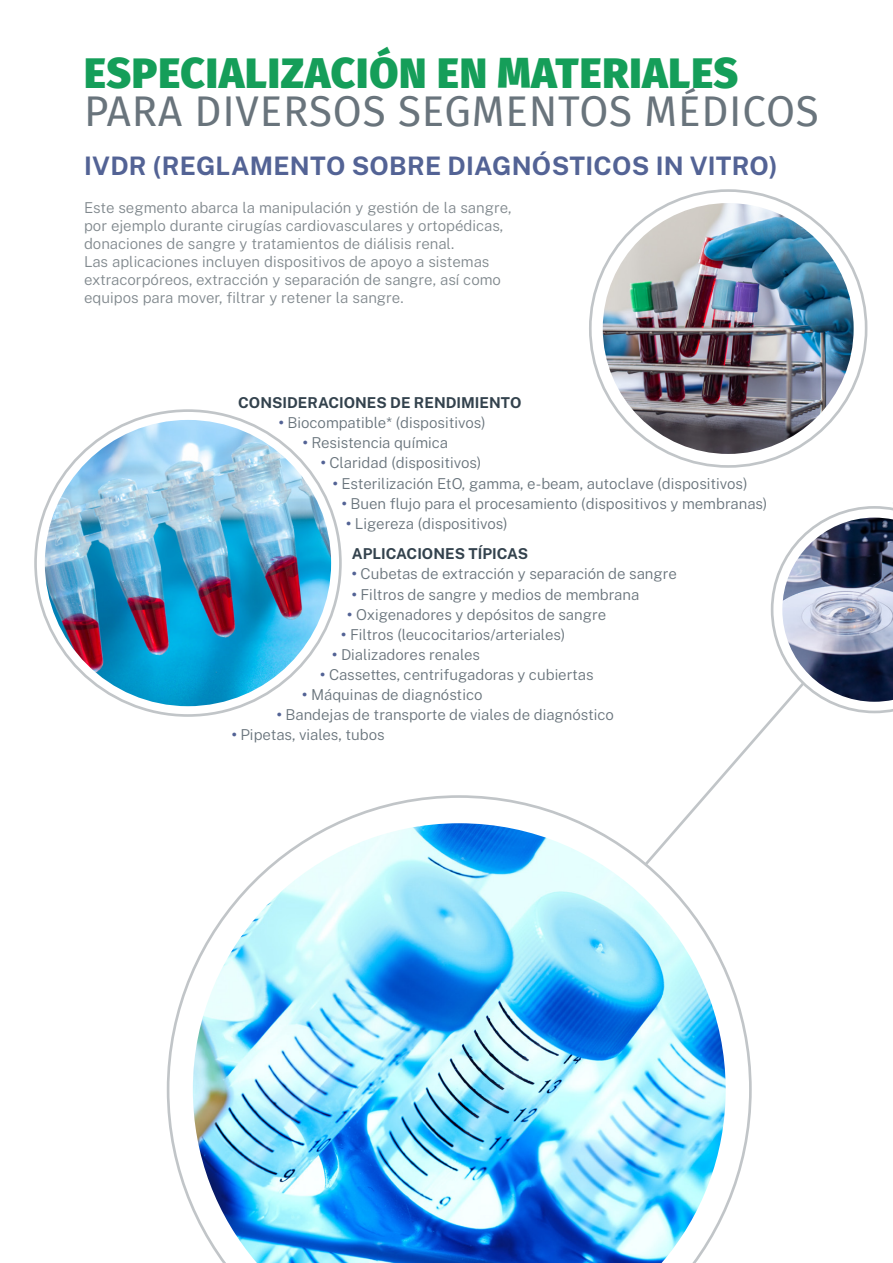
<style>
.page{position:relative;width:893px;height:1263px;background:#fff}
.page>*{position:absolute;margin:0;border:0;box-sizing:border-box;transform-origin:0 0}
.t1{font:42px "Fira Sans";letter-spacing:.02em;color:#69747c}
.t2{font:900 42px "Fira Sans";letter-spacing:.02em;color:#159e59}
.t3{font:700 25.5px "Public Sans";letter-spacing:.01em;color:#536395}
.t4{font:300 15px "Public Sans";color:#69747c}
.lg_gray_copy{font:300 15px/18px "Public Sans";color:#81898e}
.t5{font:700 15px "Public Sans";color:#33424d}
.s1{font-weight:700;color:#536395}
</style>
<div class="page">
<img style="left:45px;top:420px;width:286px;height:286px;border-radius:143px">
<svg style="left:167px;top:795px;width:585px;height:416px"></svg>
<img style="left:193px;top:823px;width:533px;height:440px">
<svg style="left:771px;top:431px;width:122px;height:282px"></svg>
<img style="left:782px;top:518px;width:111px;height:184px">
<div style="left:590px;top:191px;width:276px;height:275px;background:#fff;border-radius:50%"></div>
<img style="left:603px;top:203px;width:251px;height:251px;border-radius:125px">
<p class="t2" style="left:84px;top:36px;width:656px">ESPECIALIZACIÓN EN MATERIALES</p>
<p class="t1" style="left:84px;top:80px;width:736px">PARA DIVERSOS SEGMENTOS MÉDICOS</p>
<p class="t3" style="left:84px;top:149px;width:695px">IVDR (REGLAMENTO SOBRE DIAGNÓSTICOS IN VITRO)</p>
<p class="lg_gray_copy" style="left:84px;top:198px;width:429px">Este segmento abarca la manipulación y gestión de la sangre, por ejemplo durante cirugías cardiovasculares y ortopédicas, donaciones de sangre y tratamientos de diálisis renal.</p>
<p class="lg_gray_copy" style="left:84px;top:252px;width:418px">Las aplicaciones incluyen dispositivos de apoyo a sistemas extracorpóreos, extracción y separación de sangre, así como equipos para mover, filtrar y retener la sangre.</p>
<p class="t5" style="left:238px;top:393px;width:285px">CONSIDERACIONES DE RENDIMIENTO</p>
<p class="t4" style="left:279px;top:413px;width:209px"><span class="s1">•</span> Biocompatible* (dispositivos)</p>
<p class="t4" style="left:303px;top:433px;width:147px"><span class="s1">•</span> Resistencia química</p>
<p class="t4" style="left:321px;top:453px;width:162px"><span class="s1">•</span> Claridad (dispositivos)</p>
<p class="t4" style="left:333px;top:473px;width:416px"><span class="s1">•</span> Esterilización EtO, gamma, e-beam, autoclave (dispositivos)</p>
<p class="t4" style="left:342px;top:493px;width:427px"><span class="s1">•</span> Buen flujo para el procesamiento (dispositivos y membranas)</p>
<p class="t4" style="left:346px;top:513px;width:163px"><span class="s1">•</span> Ligereza (dispositivos)</p>
<p class="t5" style="left:352px;top:544px;width:178px">APLICACIONES TÍPICAS</p>
<p class="t4" style="left:352px;top:564px;width:327px"><span class="s1">•</span> Cubetas de extracción y separación de sangre</p>
<p class="t4" style="left:352px;top:584px;width:289px"><span class="s1">•</span> Filtros de sangre y medios de membrana</p>
<p class="t4" style="left:347px;top:604px;width:260px"><span class="s1">•</span> Oxigenadores y depósitos de sangre</p>
<p class="t4" style="left:341px;top:624px;width:226px"><span class="s1">•</span> Filtros (leucocitarios/arteriales)</p>
<p class="t4" style="left:332px;top:644px;width:149px"><span class="s1">•</span> Dializadores renales</p>
<p class="t4" style="left:320px;top:665px;width:275px"><span class="s1">•</span> Cassettes, centrifugadoras y cubiertas</p>
<p class="t4" style="left:302px;top:685px;width:182px"><span class="s1">•</span> Máquinas de diagnóstico</p>
<p class="t4" style="left:277px;top:705px;width:339px"><span class="s1">•</span> Bandejas de transporte de viales de diagnóstico</p>
<p class="t4" style="left:232px;top:725px;width:154px"><span class="s1">•</span> Pipetas, viales, tubos</p>
</div>
